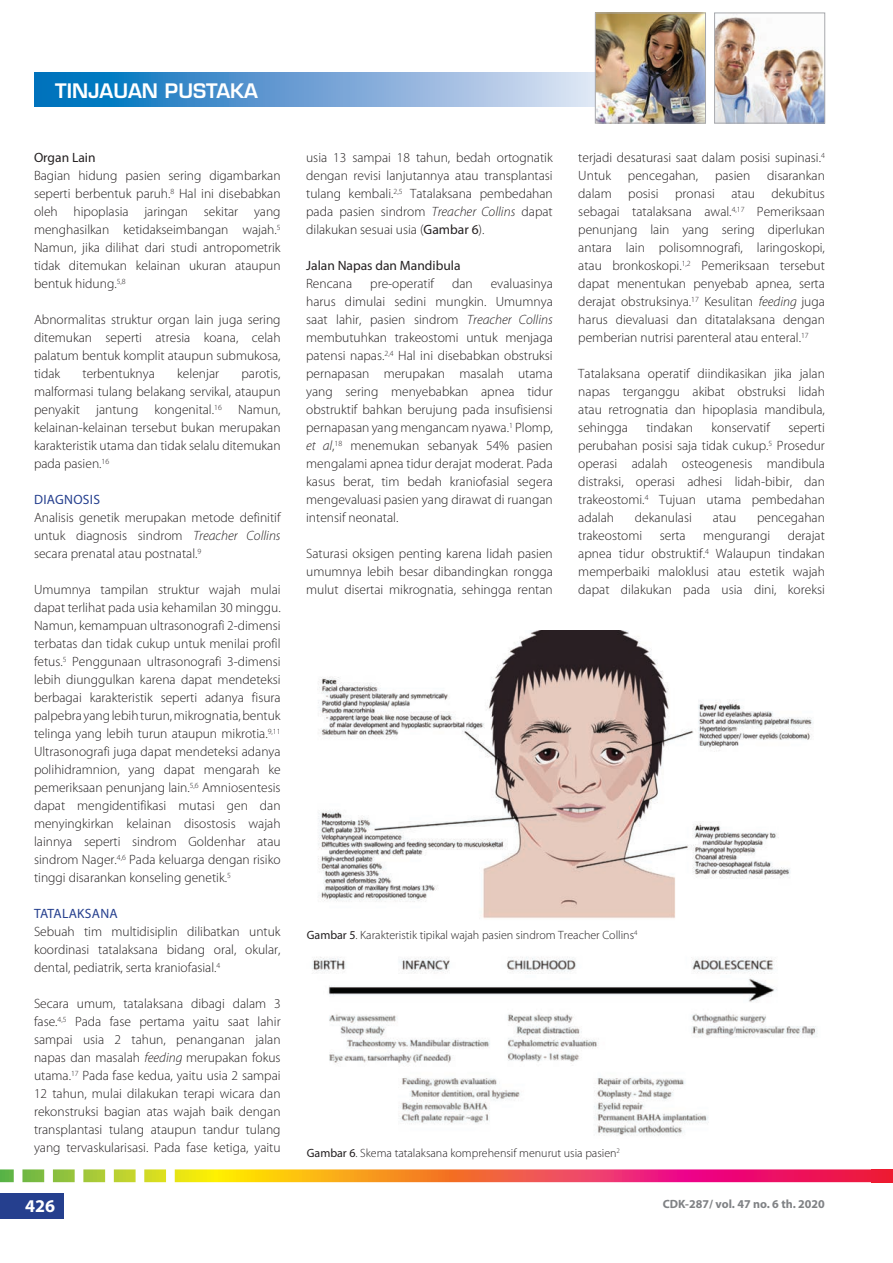
<style>
.page{position:relative;width:893px;height:1263px;background:#fff}
.page>*{position:absolute;margin:0;border:0;box-sizing:border-box;transform-origin:0 0}
.t1{font:600 19.5px "Eurostile LT Std";color:#fff}
.t2{font:700 18px "Myriad Pro";color:#fff}
.t3{font:300 13.5px/18px "Myriad Pro";color:#231f20;text-align:justify}
.t4{font:13.5px "Myriad Pro";color:#231f20}
.t5{font:13.5px "Myriad Pro";letter-spacing:.02em;color:#253f8e}
.t6{font:300 12px "Myriad Pro";color:#231f20}
.t7{font:700 12px "Myriad Pro";color:#808285}
.s1{font-style:italic}
.s2{font-weight:400}
</style>
<div class="page">
<svg style="left:34px;top:72px;width:561px;height:35px;background:#6aa4d5"></svg>
<img style="left:716px;top:17px;width:107px;height:104px">
<div style="left:714px;top:13px;width:111px;height:110px;border:1px solid #a8a9ad"></div>
<img style="left:597px;top:15px;width:107px;height:106px">
<div style="left:595px;top:13px;width:111px;height:110px;border:1px solid #a8a9ad"></div>
<div style="left:0;top:1193px;width:64px;height:25px;background:#253f8e"></div>
<svg style="left:0;top:1169px;width:893px;height:13px;background:#e87d50"></svg>
<img style="left:318px;top:631px;width:495px;height:288px">
<img style="left:312px;top:957px;width:505px;height:179px">
<h1 class="t1" style="left:55px;top:79px;width:204px">TINJAUAN PUSTAKA</h1>
<p class="t4" style="left:34px;top:149px;width:63px">Organ Lain</p>
<p class="t3" style="left:34px;top:167px;width:248px">Bagian hidung pasien sering digambarkan seperti berbentuk paruh.<sup>8</sup> Hal ini disebabkan oleh hipoplasia jaringan sekitar yang menghasilkan ketidakseimbangan wajah.<sup>5<br></sup>Namun, jika dilihat dari studi antropometrik tidak ditemukan kelainan ukuran ataupun bentuk hidung.<sup>5,8</sup></p>
<p class="t3" style="left:34px;top:311px;width:248px">Abnormalitas struktur organ lain juga sering ditemukan seperti atresia koana, celah palatum bentuk komplit ataupun submukosa, tidak</p>
<p class="t3" style="left:83px;top:365px;width:74px">terbentuknya</p>
<p class="t3" style="left:177px;top:365px;width:43px">kelenjar</p>
<p class="t3" style="left:34px;top:365px;width:248px;text-indent:207px">parotis, malformasi tulang belakang servikal, ataupun penyakit jantung kongenital.<sup>16</sup> Namun, kelainan-kelainan tersebut bukan merupakan karakteristik utama dan tidak selalu ditemukan pada pasien.<sup>16</sup></p>
<p class="t5" style="left:34px;top:491px;width:67px">DIAGNOSIS</p>
<p class="t3" style="left:34px;top:509px;width:248px">Analisis genetik merupakan metode definitif untuk diagnosis sindrom <span class="s1">Treacher Collins </span>secara prenatal atau postnatal.<sup>9</sup></p>
<p class="t3" style="left:34px;top:581px;width:248px">Umumnya tampilan struktur wajah mulai dapat terlihat pada usia kehamilan 30 minggu.<br>Namun, kemampuan ultrasonografi 2-dimensi terbatas dan tidak cukup untuk menilai profil fetus.<sup>5</sup> Penggunaan ultrasonografi 3-dimensi lebih diunggulkan karena dapat mendeteksi berbagai karakteristik seperti adanya fisura palpebra yang lebih turun, mikrognatia, bentuk telinga yang lebih turun ataupun mikrotia.<sup>9,11<br></sup>Ultrasonografi juga dapat mendeteksi adanya polihidramnion, yang dapat mengarah ke pemeriksaan penunjang lain.<sup>5,6</sup> Amniosentesis dapat mengidentifikasi mutasi gen dan menyingkirkan kelainan disostosis wajah lainnya seperti sindrom Goldenhar atau sindrom Nager.<sup>4,6</sup> Pada keluarga dengan risiko tinggi disarankan konseling genetik.<sup>5</sup></p>
<p class="t5" style="left:34px;top:905px;width:85px">TATALAKSANA</p>
<p class="t3" style="left:34px;top:923px;width:248px">Sebuah tim multidisiplin dilibatkan untuk koordinasi tatalaksana bidang oral, okular, dental, pediatrik, serta kraniofasial.<sup>4</sup></p>
<p class="t3" style="left:34px;top:995px;width:248px">Secara umum, tatalaksana dibagi dalam 3 fase.<sup>4,5</sup> Pada fase pertama yaitu saat lahir sampai usia 2 tahun, penanganan jalan napas dan masalah <span class="s1">feeding</span> merupakan fokus utama.<sup>17</sup> Pada fase kedua, yaitu usia 2 sampai 12 tahun, mulai dilakukan terapi wicara dan rekonstruksi bagian atas wajah baik dengan transplantasi tulang ataupun tandur tulang yang tervaskularisasi. Pada fase ketiga, yaitu</p>
<p class="t3" style="left:306px;top:149px;width:248px">usia 13 sampai 18 tahun, bedah ortognatik dengan revisi lanjutannya atau transplantasi tulang kembali.<sup>2,5</sup> Tatalaksana pembedahan pada pasien sindrom <span class="s1">Treacher Collins</span> dapat dilakukan sesuai usia (<span class="s2">Gambar 6</span>).</p>
<p class="t4" style="left:306px;top:257px;width:156px">Jalan Napas dan Mandibula</p>
<p class="t3" style="left:306px;top:275px;width:48px">Rencana</p>
<p class="t3" style="left:370px;top:275px;width:65px">pre-operatif</p>
<p class="t3" style="left:452px;top:275px;width:22px">dan</p>
<p class="t3" style="left:306px;top:275px;width:248px;text-indent:185px">evaluasinya harus dimulai sedini mungkin. Umumnya saat lahir, pasien sindrom <span class="s1">Treacher Collins </span>membutuhkan trakeostomi untuk menjaga patensi napas.<sup>2,4</sup> Hal ini disebabkan obstruksi pernapasan merupakan masalah utama yang sering menyebabkan apnea tidur obstruktif bahkan berujung pada insufisiensi pernapasan yang mengancam nyawa.<sup>1</sup> Plomp, <span class="s1">et al</span>,<sup>18</sup> menemukan sebanyak 54% pasien mengalami apnea tidur derajat moderat. Pada kasus berat, tim bedah kraniofasial segera mengevaluasi pasien yang dirawat di ruangan intensif neonatal.</p>
<p class="t3" style="left:306px;top:545px;width:248px">Saturasi oksigen penting karena lidah pasien umumnya lebih besar dibandingkan rongga mulut disertai mikrognatia, sehingga rentan</p>
<p class="t3" style="left:578px;top:149px;width:248px">terjadi desaturasi saat dalam posisi supinasi.<sup>4<br></sup>Untuk</p>
<p class="t3" style="left:578px;top:167px;width:248px;text-indent:189px">disarankan dalam posisi pronasi atau dekubitus sebagai tatalaksana awal.<sup>4,17</sup> Pemeriksaan penunjang lain yang sering diperlukan antara lain polisomnografi, laringoskopi, atau bronkoskopi.<sup>1,2</sup> Pemeriksaan tersebut dapat menentukan penyebab apnea, serta derajat obstruksinya.<sup>17</sup> Kesulitan <span class="s1">feeding</span> juga harus dievaluasi dan ditatalaksana dengan pemberian nutrisi parenteral atau enteral.<sup>17</sup></p>
<p class="t3" style="left:578px;top:365px;width:248px">Tatalaksana operatif diindikasikan jika jalan napas terganggu akibat obstruksi lidah atau retrognatia dan hipoplasia mandibula, sehingga</p>
<p class="t3" style="left:628px;top:167px;width:72px">pencegahan,</p>
<p class="t3" style="left:715px;top:167px;width:37px">pasien</p>
<p class="t3" style="left:646px;top:419px;width:48px">tindakan</p>
<p class="t3" style="left:711px;top:419px;width:60px">konservatif</p>
<p class="t3" style="left:578px;top:419px;width:248px;text-indent:210px">seperti perubahan posisi saja tidak cukup.<sup>5</sup> Prosedur operasi adalah osteogenesis mandibula distraksi, operasi adhesi lidah-bibir, dan trakeostomi.<sup>4</sup> Tujuan utama pembedahan adalah</p>
<p class="t3" style="left:635px;top:509px;width:58px">dekanulasi</p>
<p class="t3" style="left:713px;top:509px;width:25px">atau</p>
<p class="t3" style="left:757px;top:509px;width:69px">pencegahan</p>
<p class="t3" style="left:578px;top:527px;width:65px">trakeostomi</p>
<p class="t3" style="left:660px;top:527px;width:27px">serta</p>
<p class="t3" style="left:703px;top:527px;width:68px">mengurangi</p>
<p class="t3" style="left:578px;top:527px;width:248px;text-indent:209px">derajat apnea tidur obstruktif.<sup>4</sup> Walaupun tindakan memperbaiki maloklusi atau estetik wajah dapat dilakukan pada usia dini, koreksi</p>
<p class="t6" style="left:307px;top:928px;width:332px"><span class="s2">Gambar 5</span>. Karakteristik tipikal wajah pasien sindrom Treacher Collins<sup>4</sup></p>
<p class="t6" style="left:307px;top:1146px;width:315px"><span class="s2">Gambar 6</span>. Skema tatalaksana komprehensif menurut usia pasien<sup>2</sup></p>
<h2 class="t2" style="left:25px;top:1194px;width:31px">426</h2>
<p class="t7" style="left:663px;top:1196px;width:164px">CDK-287/ vol. 47 no. 6 th. 2020</p>
</div>
